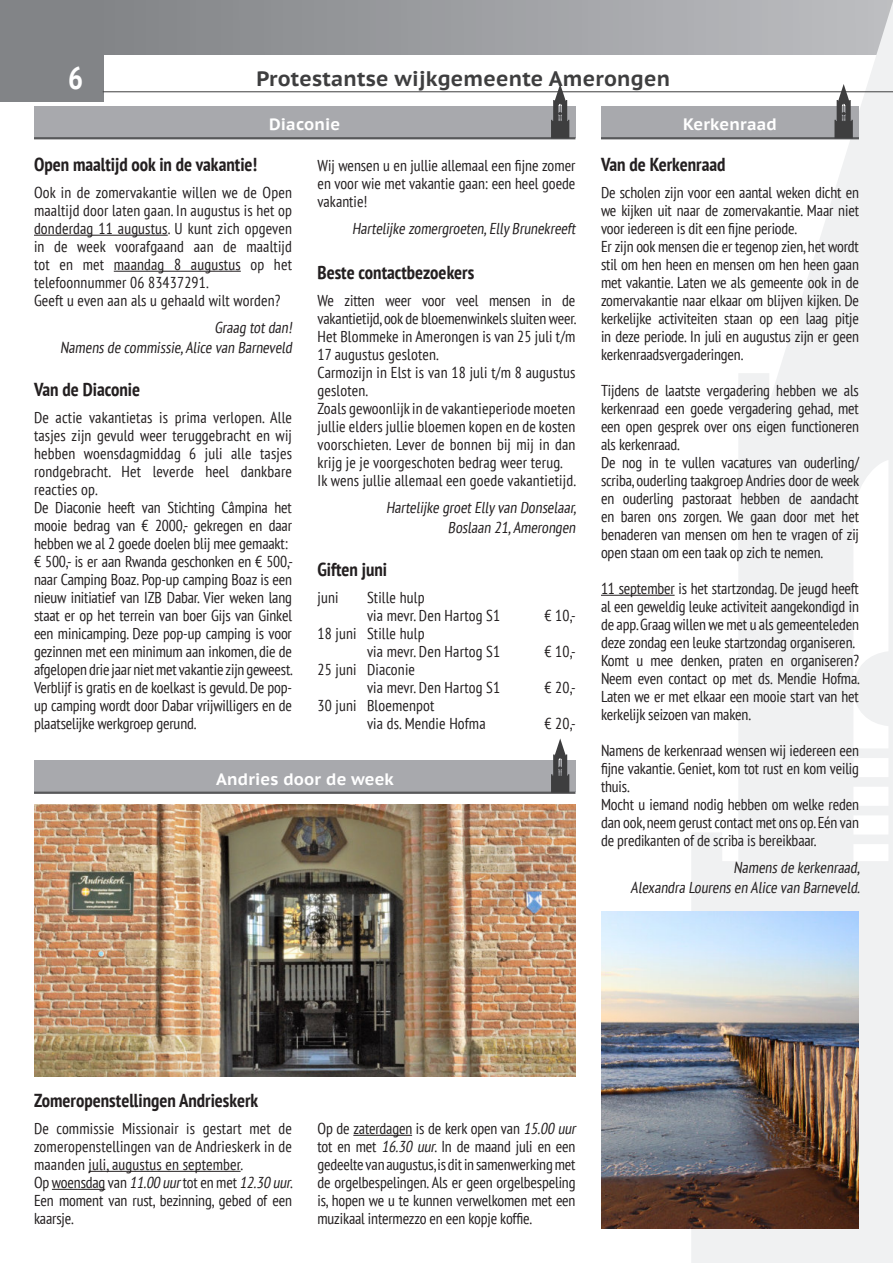
<style>
.page{position:relative;width:893px;height:1263px;background:#fff}
.page>*{position:absolute;margin:0;border:0;box-sizing:border-box;transform-origin:0 0}
.t1{font:700 condensed 31.5px "PT Sans";color:#fff}
.t2{font:700 21px "PT Sans Caption";letter-spacing:.01em;color:#3e3e3f}
.t3{font:700 condensed 18.75px "PT Sans";color:#231f20}
.t4{font:700 16.5px "PT Sans Caption";letter-spacing:.01em;color:#fff}
.t5{font:condensed 15.75px/18px "PT Sans";letter-spacing:-.01em;color:#231f20}
.t6{font:condensed 15.75px/18px "PT Sans";letter-spacing:.01em;color:#231f20}
.s1{font-style:italic}
</style>
<div class="page">
<svg style="left:104px;top:0;width:587px;height:55px;background:#97999c"></svg>
<div style="left:0;top:0;width:104px;height:102px;background:#828487"></div>
<svg style="left:691px;top:0;width:202px;height:1263px;fill:#f0f1f2"></svg>
<hr style="left:103px;top:91px;width:790px;height:1px;background:#3e3e3f">
<div style="left:601px;top:106px;width:258px;height:32px;background:#a8a9ad"></div>
<hr style="left:601px;top:137px;width:258px;height:2px;background:#57585a">
<svg style="left:834px;top:84px;width:19px;height:54px"></svg>
<hr style="left:601px;top:595px;width:74px;height:1px;background:#231f20">
<div style="left:34px;top:760px;width:541px;height:32px;background:#a8a9ad"></div>
<hr style="left:34px;top:792px;width:541px;height:2px;background:#57585a">
<svg style="left:551px;top:738px;width:18px;height:55px"></svg>
<hr style="left:34px;top:235px;width:134px;height:1px;background:#231f20">
<hr style="left:114px;top:271px;width:127px;height:1px;background:#231f20">
<div style="left:34px;top:106px;width:541px;height:32px;background:#a8a9ad"></div>
<hr style="left:34px;top:137px;width:541px;height:2px;background:#57585a">
<svg style="left:551px;top:84px;width:18px;height:54px"></svg>
<hr style="left:89px;top:1171px;width:152px;height:1px;background:#231f20">
<hr style="left:52px;top:1189px;width:53px;height:1px;background:#231f20">
<hr style="left:353px;top:1135px;width:59px;height:1px;background:#231f20">
<img style="left:34px;top:804px;width:541px;height:272px">
<img style="left:601px;top:912px;width:258px;height:317px">
<h1 class="t1" style="left:68px;top:64px;width:17px">6</h1>
<h2 class="t2" style="left:256px;top:70px;width:415px">Protestantse wijkgemeente Amerongen</h2>
<p class="t4" style="left:269px;top:118px;width:73px">Diaconie</p>
<p class="t5" style="left:317px;top:156px;width:259px;text-align:justify">Wij wensen u en jullie allemaal een fijne zomer en voor wie met vakantie gaan: een heel goede vakantie!</p>
<p class="t5" style="left:352px;top:221px;width:227px">Hartelijke zomergroeten,Elly Brunekreeft</p>
<p class="t3" style="left:317px;top:264px;width:158px">Beste contactbezoekers</p>
<p class="t6" style="left:317px;top:293px;width:260px">We zitten weer voor veel mensen in de vakantietijd, ook de bloemenwinkels sluiten weer.<br>Het Blommeke in Amerongen is van 25 juli t/m 17 augustus gesloten.<br>Carmozijn in Elst is van 18 juli t/m 8 augustus gesloten.<br>Zoals gewoonlijk in de vakantieperiode moeten jullie elders jullie bloemen kopen en de kosten voorschieten. Lever de bonnen bij mij in dan krijg je je voorgeschoten bedrag weer terug.<br>Ik wens jullie allemaal een goede vakantietijd.</p>
<p class="t5" style="left:386px;top:499px;width:194px;line-height:19.5px;text-align:right">Hartelijke groet Elly van Donselaar,<br>Boslaan 21,Amerongen</p>
<p class="t3" style="left:317px;top:561px;width:71px">Giften juni</p>
<p class="t5" style="left:317px;top:590px;width:23px">juni</p>
<p class="t6" style="left:367px;top:590px;width:135px">Stille hulp<br>via mevr. Den Hartog S1</p>
<p class="t3" style="left:34px;top:156px;width:225px">Open maaltijd ook in de vakantie!</p>
<p class="t6" style="left:34px;top:185px;width:259px">Ook in de zomervakantie willen we de Open maaltijd door laten gaan. In augustus is het op donderdag 11 augustus. U kunt zich opgeven in de week voorafgaand aan de maaltijd tot en met maandag 8 augustus op het telefoonnummer 06 83437291.<br>Geeft u even aan als u gehaald wilt worden?</p>
<p class="t5" style="left:60px;top:319px;width:236px;line-height:19.5px;text-align:right">Graag tot dan!<br>Namens de commissie,Alice van Barneveld</p>
<p class="t3" style="left:34px;top:381px;width:108px">Van de Diaconie</p>
<p class="t5" style="left:34px;top:410px;width:260px">De actie vakantietas is prima verlopen. Alle tasjes zijn gevuld weer teruggebracht en wij hebben woensdagmiddag 6 juli alle tasjes rondgebracht. Het leverde heel dankbare reacties op.<br>De Diaconie heeft van Stichting Câmpina het mooie bedrag van € 2000,- gekregen en daar hebben we al 2 goede doelen blij mee gemaakt: € 500,- is er aan Rwanda geschonken en € 500,- naar Camping Boaz. Pop-up camping Boaz is een nieuw initiatief van IZB Dabar. Vier weken lang staat er op het terrein van boer Gijs van Ginkel een minicamping. Deze pop-up camping is voor gezinnen met een minimum aan inkomen, die de afgelopen drie jaar niet met vakantie zijn geweest.<br>Verblijf is gratis en de koelkast is gevuld. De pop&shy;up camping wordt door Dabar vrijwilligers en de plaatselijke werkgroep gerund.</p>
<p class="t5" style="left:544px;top:608px;width:33px">€ 10,-</p>
<p class="t6" style="left:367px;top:626px;width:135px;text-indent:-50px">18 juni Stille hulp<br>via mevr. Den Hartog S1</p>
<p class="t5" style="left:544px;top:644px;width:33px">€ 10,-</p>
<p class="t6" style="left:367px;top:662px;width:135px;text-indent:-50px">25 juni Diaconie<br>via mevr. Den Hartog S1</p>
<p class="t5" style="left:544px;top:680px;width:33px">€ 20,-</p>
<p class="t6" style="left:367px;top:698px;width:120px;text-indent:-50px">30 juni Bloemenpot<br>via ds. Mendie Hofma</p>
<p class="t5" style="left:544px;top:716px;width:33px">€ 20,-</p>
<p class="t4" style="left:216px;top:772px;width:179px">Andries door de week</p>
<p class="t4" style="left:683px;top:118px;width:95px">Kerkenraad</p>
<p class="t3" style="left:601px;top:156px;width:126px">Van de Kerkenraad</p>
<p class="t5" style="left:601px;top:185px;width:259px">De scholen zijn voor een aantal weken dicht en we kijken uit naar de zomervakantie. Maar niet voor iedereen is dit een fijne periode.<br>Er zijn ook mensen die er tegenop zien, het wordt stil om hen heen en mensen om hen heen gaan met vakantie. Laten we als gemeente ook in de zomervakantie naar elkaar om blijven kijken. De kerkelijke activiteiten staan op een laag pitje in deze periode. In juli en augustus zijn er geen kerkenraadsvergaderingen.</p>
<p class="t5" style="left:601px;top:383px;width:260px">Tijdens de laatste vergadering hebben we als kerkenraad een goede vergadering gehad, met een open gesprek over ons eigen functioneren als kerkenraad.<br>De nog in te vullen vacatures van ouderling/ scriba, ouderling taakgroep Andries door de week en ouderling pastoraat hebben de aandacht en baren ons zorgen. We gaan door met het benaderen van mensen om hen te vragen of zij open staan om een taak op zich te nemen.</p>
<p class="t5" style="left:601px;top:581px;width:261px">11 september is het startzondag. De jeugd heeft al een geweldig leuke activiteit aangekondigd in de app. Graag willen we met u als gemeenteleden deze zondag een leuke startzondag organiseren.<br>Komt u mee denken, praten en organiseren?<br>Neem even contact op met ds. Mendie Hofma.<br>Laten we er met elkaar een mooie start van het kerkelijk seizoen van maken.</p>
<p class="t5" style="left:601px;top:743px;width:259px">Namens de kerkenraad wensen wij iedereen een fijne vakantie. Geniet, kom tot rust en kom veilig thuis.<br>Mocht u iemand nodig hebben om welke reden dan ook, neem gerust contact met ons op. Eén van de predikanten of de scriba is bereikbaar.</p>
<p class="t5" style="left:631px;top:859px;width:233px;line-height:19.5px;text-align:right">Namens de kerkenraad,<br>Alexandra Lourens en Alice van Barneveld.</p>
<p class="t3" style="left:34px;top:1092px;width:226px">Zomeropenstellingen Andrieskerk</p>
<p class="t6" style="left:34px;top:1121px;width:261px">De commissie Missionair is gestart met de zomeropenstellingen van de Andrieskerk in de maanden juli, augustus en september.<br>Op woensdag van <span class="s1">11.00 uur</span>tot en met <span class="s1">12.30 uur</span>.<br>Een moment van rust, bezinning, gebed of een kaarsje.</p>
<p class="t5" style="left:317px;top:1121px;width:262px">Op de zaterdagen is de kerk open van <span class="s1">15.00 uur </span>tot en met <span class="s1">16.30 uur</span>. In de maand juli en een gedeelte van augustus,is dit in samenwerking met de orgelbespelingen. Als er geen orgelbespeling is, hopen we u te kunnen verwelkomen met een muzikaal intermezzo en een kopje koffie.</p>
</div>
